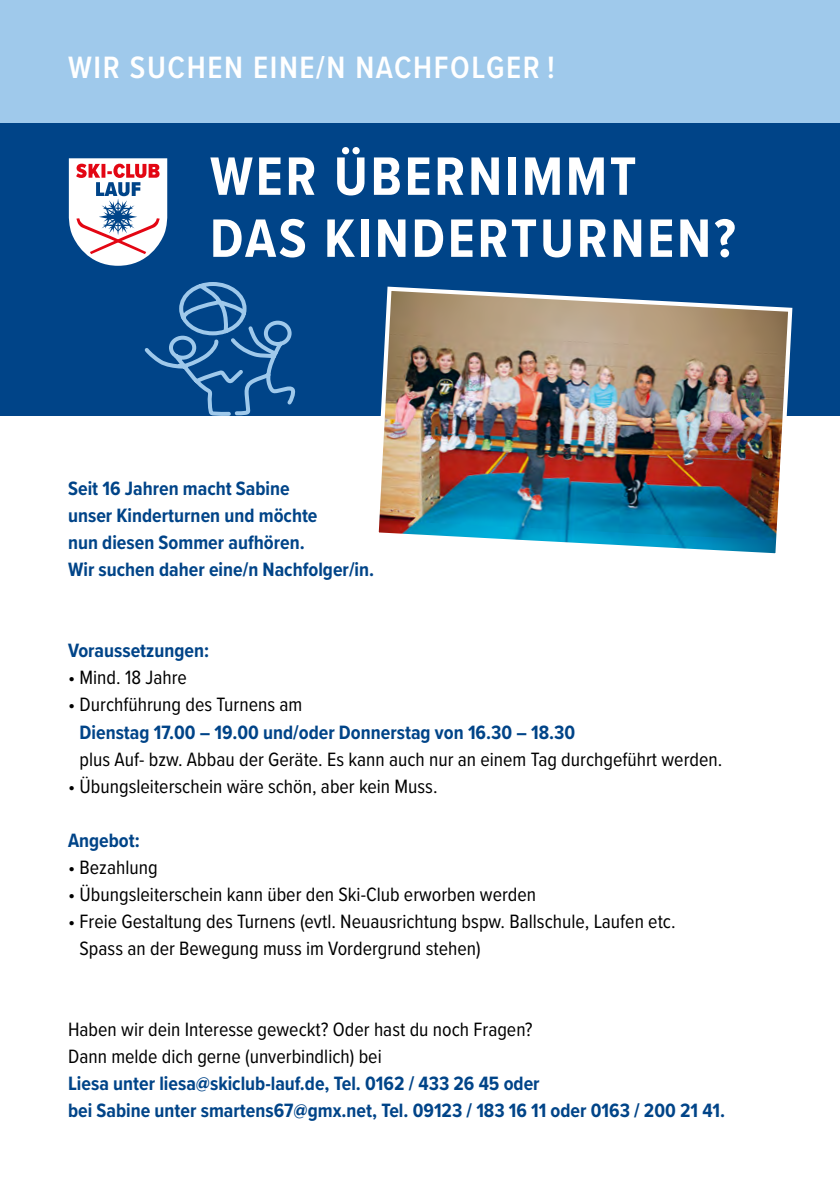
<style>
.page{position:relative;width:840px;height:1191px;background:#fff}
.page>*{position:absolute;margin:0;border:0;box-sizing:border-box;transform-origin:0 0}
.t1{font:700 56px/62px "Proxima Nova Cond";letter-spacing:.05em;color:#fff}
.t2{font:600 32px "Proxima Nova Cond";letter-spacing:.05em;color:#fff}
.t3{font:20px/27px "Proxima Nova Cond";color:#000}
.t4{font:700 20px/27px "Proxima Nova Cond";color:#048}
</style>
<div class="page">
<div style="left:0;top:0;width:839px;height:205px;background:#9fc9eb"></div>
<div style="left:0;top:123px;width:839px;height:293px;background:#048"></div>
<svg style="left:144px;top:282px;width:152px;height:134px"></svg>
<img style="left:378px;top:286px;width:415px;height:268px">
<svg style="left:68px;top:158px;width:100px;height:108px;background:#c9c0cf"></svg>
<h2 class="t2" style="left:68px;top:44px;width:488px">WIR SUCHEN EINE/N NACHFOLGER !</h2>
<h1 class="t1" style="left:210px;top:144px;width:527px">WER ÜBERNIMMT<br>DAS KINDERTURNEN?</h1>
<p class="t4" style="left:68px;top:475px;width:307px">Seit 16 Jahren macht Sabine<br>unser Kinderturnen und möchte<br>nun diesen Sommer aufhören.<br>Wir suchen daher eine/n Nachfolger/in.</p>
<p class="t4" style="left:68px;top:637px;width:142px">Voraussetzungen:</p>
<p class="t3" style="left:68px;top:663px;width:120px">• Mind. 18 Jahre</p>
<p class="t3" style="left:68px;top:690px;width:235px">• Durchführung des Turnens am</p>
<p class="t4" style="left:79px;top:718px;width:497px">Dienstag 17.00 – 19.00 und/oder Donnerstag von 16.30 – 18.30</p>
<p class="t3" style="left:79px;top:744px;width:644px">plus Auf- bzw. Abbau der Geräte. Es kann auch nur an einem Tag durchgeführt werden.</p>
<p class="t3" style="left:68px;top:771px;width:371px">• Übungsleiterschein wäre schön, aber kein Muss.</p>
<p class="t4" style="left:68px;top:826px;width:73px">Angebot:</p>
<p class="t3" style="left:68px;top:852px;width:91px">• Bezahlung</p>
<p class="t3" style="left:68px;top:879px;width:469px">• Übungsleiterschein kann über den Ski-Club erworben werden</p>
<p class="t3" style="left:79px;top:906px;width:597px;text-indent:-11px">• Freie Gestaltung des Turnens (evtl. Neuausrichtung bspw. Ballschule, Laufen etc.<br>Spass an der Bewegung muss im Vordergrund stehen)</p>
<p class="t3" style="left:68px;top:1014px;width:466px">Haben wir dein Interesse geweckt? Oder hast du noch Fragen?<br>Dann melde dich gerne (unverbindlich) bei</p>
<p class="t4" style="left:68px;top:1069px;width:658px">Liesa unter liesa@skiclub-lauf.de, Tel. 0162 / 433 26 45 oder<br>bei Sabine unter smartens67@gmx.net, Tel. 09123 / 183 16 11 oder 0163 / 200 21 41.</p>
</div>
